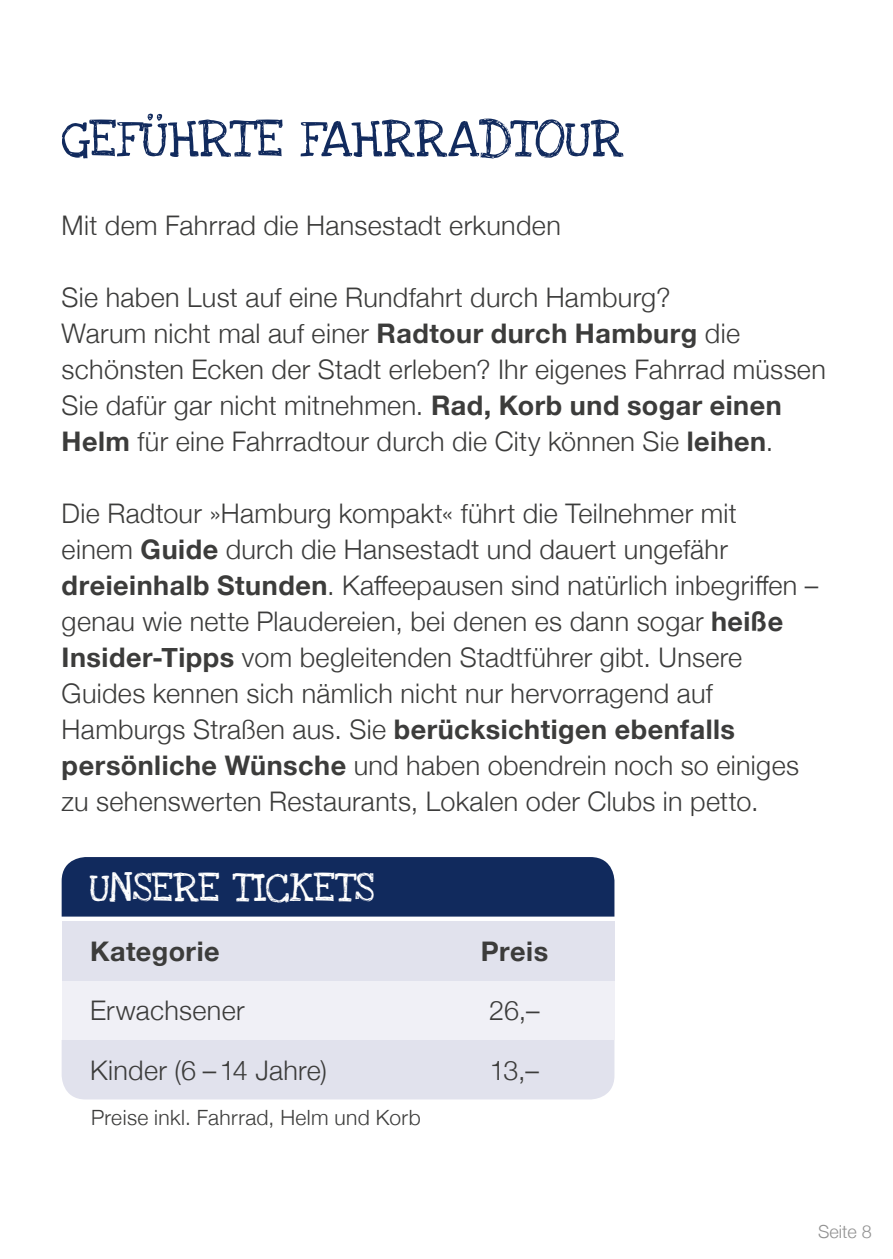
<style>
.page{position:relative;width:893px;height:1259px;background:#fff}
.page>*{position:absolute;margin:0;border:0;box-sizing:border-box;transform-origin:0 0}
.t1{font:54px "Love Ya Like A Sister";color:#112a5d}
.t2{font:42px "Love Ya Like A Sister";letter-spacing:.005em;color:#fff}
.t3{font:300 27px/36px "Helvetica Neue";letter-spacing:.01em;color:#3c3c3b}
.t4{font:700 27px "Helvetica Neue";letter-spacing:.015em;color:#3c3c3b}
.t5{font:300 21px "Helvetica Neue";letter-spacing:.02em;color:#3c3c3b}
.t6{font:300 18px "Helvetica Neue";color:#929292}
.s1{font-weight:700}
</style>
<div class="page">
<div style="left:62px;top:1040px;width:552px;height:59px;background:#e1e2ed"></div>
<div style="left:62px;top:980px;width:552px;height:60px;background:#f0f0f6"></div>
<div style="left:62px;top:921px;width:552px;height:59px;background:#e1e2ed"></div>
<div style="left:62px;top:857px;width:552px;height:59px;background:#112a5d"></div>
<h1 class="t1" style="left:62px;top:106px;width:564px">GEFÜHRTE FAHRRADTOUR</h1>
<p class="t3" style="left:62px;top:205px;width:501px">Mit dem Fahrrad die Hansestadt erkunden</p>
<p class="t3" style="left:62px;top:277px;width:766px">Sie haben Lust auf eine Rundfahrt durch Hamburg?<br>Warum nicht mal auf einer <span class="s1">Radtour durch Hamburg</span> die schönsten Ecken der Stadt erleben? Ihr eigenes Fahrrad müssen Sie dafür gar nicht mitnehmen. <span class="s1">Rad, Korb und sogar einen Helm</span> für eine Fahrradtour durch die City können Sie <span class="s1">leihen</span>.</p>
<p class="t3" style="left:62px;top:493px;width:758px">Die Radtour »Hamburg kompakt« führt die Teilnehmer mit<br>einem <span class="s1">Guide</span> durch die Hansestadt und dauert ungefähr <span class="s1">dreieinhalb Stunden</span>. Kaffeepausen sind natürlich inbegriffen – genau wie nette Plaudereien, bei denen es dann sogar <span class="s1">heiße Insider-Tipps</span> vom begleitenden Stadtführer gibt. Unsere Guides kennen sich nämlich nicht nur hervorragend auf Hamburgs Straßen aus. Sie <span class="s1">berücksichtigen ebenfalls persönliche Wünsche</span> und haben obendrein noch so einiges zu sehenswerten Restaurants, Lokalen oder Clubs in petto.</p>
<h2 class="t2" style="left:90px;top:862px;width:286px">UNSERE TICKETS</h2>
<p class="t4" style="left:90px;top:929px;width:131px">Kategorie</p>
<p class="t4" style="left:481px;top:929px;width:69px">Preis</p>
<p class="t3" style="left:90px;top:990px;width:156px">Erwachsener</p>
<p class="t3" style="left:489px;top:990px;width:52px">26,–</p>
<p class="t3" style="left:90px;top:1050px;width:238px">Kinder (6 –14 Jahre)</p>
<p class="t3" style="left:490px;top:1050px;width:51px">13,–</p>
<p class="t5" style="left:91px;top:1100px;width:331px">Preise inkl. Fahrrad, Helm und Korb</p>
<p class="t6" style="left:818px;top:1216px;width:55px">Seite 8</p>
</div>
